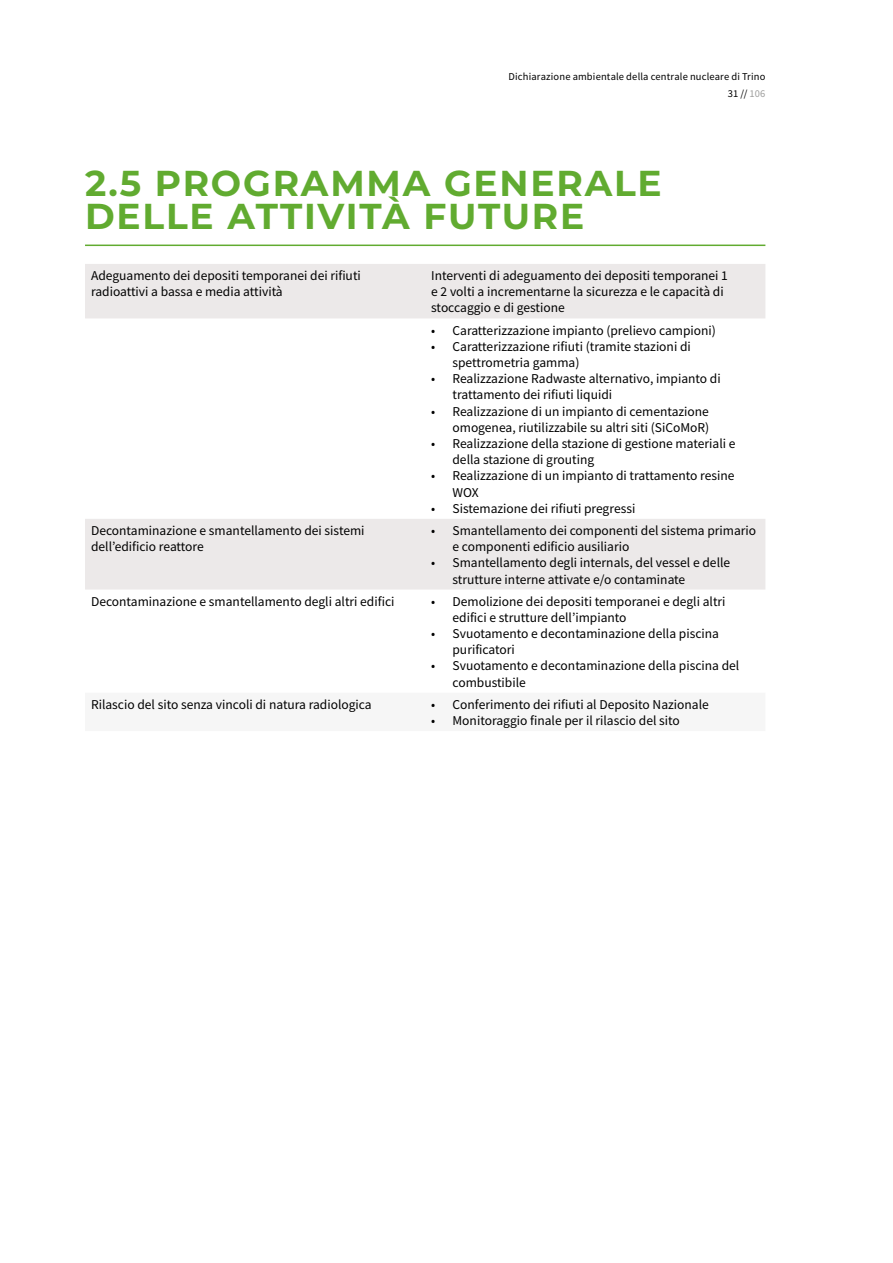
<style>
.page{position:relative;width:893px;height:1263px;background:#fff}
.page>*{position:absolute;margin:0;border:0;box-sizing:border-box;transform-origin:0 0}
.t1{font:700 36px/33px "Montserrat";letter-spacing:.05em;color:#61ab30}
.t2{font:13.5px/16.2px "Source Sans Pro";color:#000}
.t3{font:10.5px/16.5px "Source Sans Pro";letter-spacing:.015em;color:#000;text-align:right}
.s1{color:#9d9d9c}
</style>
<div class="page">
<svg style="left:85px;top:264px;width:680px;height:325px"></svg>
<hr style="left:85px;top:245px;width:680px;height:1px;background:#61ab30">
<p class="t3" style="left:508px;top:68px;width:258px">Dichiarazione ambientale della centrale nucleare di Trino<br>31 // <span class="s1">106</span></p>
<h1 class="t1" style="left:85px;top:165px;width:578px">2.5 PROGRAMMA GENERALE<br>DELLE ATTIVITÀ FUTURE</h1>
<p class="t2" style="left:91px;top:267px;width:271px">Adeguamento dei depositi temporanei dei rifiuti radioattivi a bassa e media attività</p>
<p class="t2" style="left:431px;top:267px;width:298px">Interventi di adeguamento dei depositi temporanei 1 e 2 volti a incrementarne la sicurezza e le capacità di stoccaggio e di gestione</p>
<p class="t2" style="left:431px;top:322px;width:286px">• Caratterizzazione impianto (prelievo campioni)</p>
<p class="t2" style="left:452px;top:338px;width:240px;text-indent:-21px">• Caratterizzazione rifiuti (tramite stazioni di spettrometria gamma)</p>
<p class="t2" style="left:452px;top:370px;width:270px;text-indent:-21px">• Realizzazione Radwaste alternativo, impianto di trattamento dei rifiuti liquidi</p>
<p class="t2" style="left:431px;top:403px;width:280px;text-align:right">• Realizzazione di un impianto di cementazione omogenea, riutilizzabile su altri siti (SiCoMoR)</p>
<p class="t2" style="left:452px;top:435px;width:284px;text-indent:-21px">• Realizzazione della stazione di gestione materiali e della stazione di grouting</p>
<p class="t2" style="left:452px;top:468px;width:283px;text-indent:-21px">• Realizzazione di un impianto di trattamento resine<br>WOX</p>
<p class="t2" style="left:431px;top:500px;width:206px">• Sistemazione dei rifiuti pregressi</p>
<p class="t2" style="left:91px;top:522px;width:275px">Decontaminazione e smantellamento dei sistemi dell’edificio reattore</p>
<p class="t2" style="left:452px;top:522px;width:305px;text-indent:-21px">• Smantellamento dei componenti del sistema primario e componenti edificio ausiliario</p>
<p class="t2" style="left:452px;top:555px;width:279px;text-indent:-21px">• Smantellamento degli internals, del vessel e delle strutture interne attivate e/o contaminate</p>
<p class="t2" style="left:91px;top:593px;width:305px">Decontaminazione e smantellamento degli altri edifici</p>
<p class="t2" style="left:452px;top:593px;width:275px;text-indent:-21px">• Demolizione dei depositi temporanei e degli altri edifici e strutture dell’impianto</p>
<p class="t2" style="left:452px;top:625px;width:268px;text-indent:-21px">• Svuotamento e decontaminazione della piscina purificatori</p>
<p class="t2" style="left:452px;top:658px;width:288px;text-indent:-21px">• Svuotamento e decontaminazione della piscina del combustibile</p>
<p class="t2" style="left:91px;top:696px;width:282px">Rilascio del sito senza vincoli di natura radiologica</p>
<p class="t2" style="left:431px;top:696px;width:279px">• Conferimento dei rifiuti al Deposito Nazionale</p>
<p class="t2" style="left:431px;top:712px;width:250px">• Monitoraggio finale per il rilascio del sito</p>
</div>
